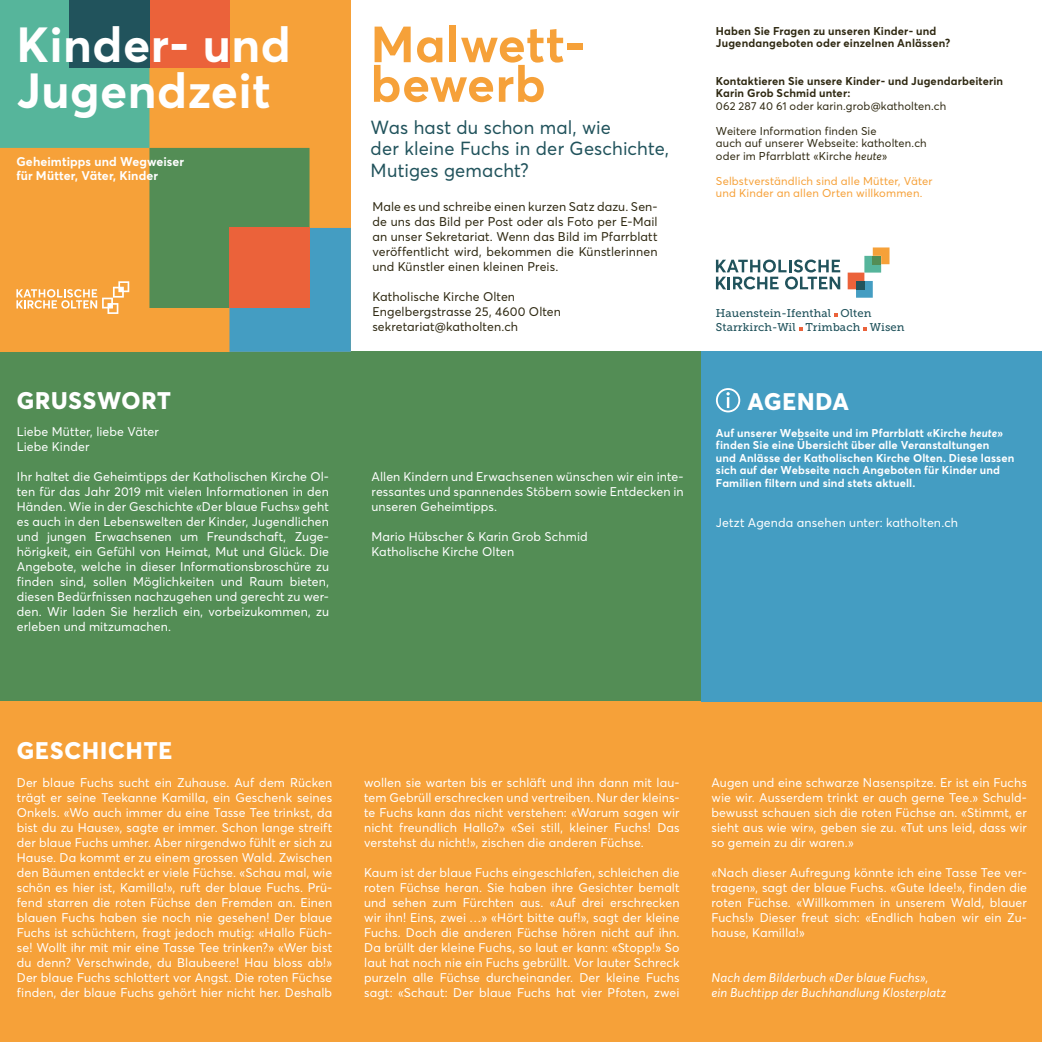
<style>
.page{position:relative;width:1042px;height:1042px;background:#fff}
.page>*{position:absolute;margin:0;border:0;box-sizing:border-box;transform-origin:0 0}
.t1{font:700 50.12px/39.6px "Averta";letter-spacing:.01em;color:#f6a139}
.t2{font:700 48.75px/46.2px "Averta";letter-spacing:.01em;color:#fff}
.t3{font:800 23.75px "Averta";letter-spacing:.04em;color:#fff}
.t4{font:18.75px/21.2px "Averta";letter-spacing:.01em;color:#21535c}
.t5{font:12.5px/15px "Averta";letter-spacing:.01em;color:#fff;text-align:justify}
.t6{font:12.5px/15px "Averta";letter-spacing:.005em;color:#2f2912;text-align:justify}
.t7{font:italic 12.5px/15px "Averta";letter-spacing:.005em;color:#fff}
.t8{font:700 12.5px/14.4px "Averta";letter-spacing:.01em;color:#fff}
.t9{font:700 11.25px/12.5px "Averta";letter-spacing:.015em;color:#fff}
.t10{font:700 11.25px/12.5px "Averta";letter-spacing:.015em;color:#2f2912}
.t11{font:11.25px/12.5px "Averta";letter-spacing:.01em;color:#2f2912}
.t12{font:11.25px/12.5px "Averta";letter-spacing:.015em;color:#f6a139}
.t13{font:11.25px/14.4px "Museo Slab 500";letter-spacing:.01em;color:#21535c}
.s1{font-style:italic}
</style>
<div class="page">
<div style="left:0;top:351px;width:702px;height:351px;background:#538d55"></div>
<div style="left:0;top:702px;width:1042px;height:340px;background:#f6a139"></div>
<div style="left:702px;top:351px;width:340px;height:351px;background:#449dc2"></div>
<svg style="left:847px;top:247px;width:42px;height:51px"></svg>
<div style="left:873px;top:256px;width:8px;height:8px;background:#538d55"></div>
<svg style="left:716px;top:259px;width:124px;height:30px"></svg>
<svg style="left:834px;top:313px;width:3px;height:4px"></svg>
<svg style="left:863px;top:328px;width:4px;height:3px"></svg>
<svg style="left:0;top:0;width:351px;height:352px;background:#b09756"></svg>
<svg style="left:726px;top:392px;width:4px;height:16px"></svg>
<div style="left:716px;top:388px;width:24px;height:24px;border:2px solid #fff;border-radius:50%"></div>
<h2 class="t2" style="left:16px;top:21px;width:276px">Kinder- und<br>Jugendzeit</h2>
<p class="t8" style="left:16px;top:154px;width:169px">Geheimtipps und Wegweiser für Mütter, Väter, Kinder</p>
<h1 class="t1" style="left:371px;top:24px;width:216px">Malwett&shy;bewerb</h1>
<h3 class="t4" style="left:371px;top:117px;width:300px">Was hast du schon mal, wie<br>der kleine Fuchs in der Geschichte,<br>Mutiges gemacht?</h3>
<p class="t6" style="left:372px;top:199px;width:287px">Male es und schreibe einen kurzen Satz dazu. Sen&shy;de uns das Bild per Post oder als Foto per E-Mail an unser Sekretariat. Wenn das Bild im Pfarrblatt veröffentlicht wird, bekommen die Künstlerinnen und Künstler einen kleinen Preis.</p>
<p class="t6" style="left:372px;top:289px;width:190px;text-align:left">Katholische Kirche Olten<br>Engelbergstrasse 25, 4600 Olten sekretariat@katholten.ch</p>
<h3 class="t3" style="left:17px;top:385px;width:156px">GRUSSWORT</h3>
<p class="t5" style="left:17px;top:424px;width:144px">Liebe Mütter, liebe Väter<br>Liebe Kinder</p>
<p class="t5" style="left:17px;top:469px;width:314px">Ihr haltet die Geheimtipps der Katholischen Kirche Ol&shy;ten für das Jahr 2019 mit vielen Informationen in den Händen. Wie in der Geschichte «Der blaue Fuchs» geht es auch in den Lebenswelten der Kinder, Jugendlichen und jungen Erwachsenen um Freundschaft, Zuge&shy;hörigkeit, ein Gefühl von Heimat, Mut und Glück. Die Angebote, welche in dieser Informationsbroschüre zu finden sind, sollen Möglichkeiten und Raum bieten, diesen Bedürfnissen nachzugehen und gerecht zu wer&shy;den. Wir laden Sie herzlich ein, vorbeizukommen, zu erleben und mitzumachen.</p>
<p class="t5" style="left:371px;top:469px;width:314px">Allen Kindern und Erwachsenen wünschen wir ein inte&shy;ressantes und spannendes Stöbern sowie Entdecken in unseren Geheimtipps.</p>
<p class="t5" style="left:371px;top:529px;width:218px">Mario Hübscher &amp; Karin Grob Schmid<br>Katholische Kirche Olten</p>
<p class="t10" style="left:716px;top:24px;width:236px">Haben Sie Fragen zu unseren Kinder- und<br>Jugendangeboten oder einzelnen Anlässen?</p>
<p class="t10" style="left:716px;top:74px;width:289px">Kontaktieren Sie unsere Kinder- und Jugendarbeiterin<br>Karin Grob Schmid unter:</p>
<p class="t11" style="left:716px;top:99px;width:232px">062 287 40 61 oder karin.grob@katholten.ch</p>
<p class="t11" style="left:716px;top:124px;width:212px">Weitere Information finden Sie<br>auch auf unserer Webseite: katholten.ch oder im Pfarrblatt «Kirche <span class="s1">heute</span>»</p>
<p class="t12" style="left:716px;top:174px;width:218px">Selbstverständlich sind alle Mütter, Väter und Kinder an allen Orten willkommen.</p>
<p class="t13" style="left:716px;top:306px;width:190px">Hauenstein-Ifenthal Olten<br>Starrkirch-Wil Trimbach Wisen</p>
<h3 class="t3" style="left:747px;top:386px;width:103px">AGENDA</h3>
<p class="t9" style="left:716px;top:426px;width:300px">Auf unserer Webseite und im Pfarrblatt «Kirche <span class="s1">heute</span>» finden Sie eine Übersicht über alle Veranstaltungen<br>und Anlässe der Katholischen Kirche Olten. Diese lassen sich auf der Webseite nach Angeboten für Kinder und Familien filtern und sind stets aktuell.</p>
<p class="t5" style="left:716px;top:515px;width:244px">Jetzt Agenda ansehen unter: katholten.ch</p>
<h3 class="t3" style="left:17px;top:736px;width:157px">GESCHICHTE</h3>
<p class="t5" style="left:17px;top:775px;width:317px">Der blaue Fuchs sucht ein Zuhause. Auf dem Rücken trägt er seine Teekanne Kamilla, ein Geschenk seines Onkels. «Wo auch immer du eine Tasse Tee trinkst, da bist du zu Hause», sagte er immer. Schon lange streift der blaue Fuchs umher. Aber nirgendwo fühlt er sich zu Hause. Da kommt er zu einem grossen Wald. Zwischen den Bäumen entdeckt er viele Füchse. «Schau mal, wie schön es hier ist, Kamilla!», ruft der blaue Fuchs. Prü&shy;fend starren die roten Füchse den Fremden an. Einen blauen Fuchs haben sie noch nie gesehen! Der blaue Fuchs ist schüchtern, fragt jedoch mutig: «Hallo Füch&shy;se! Wollt ihr mit mir eine Tasse Tee trinken?» «Wer bist du denn? Verschwinde, du Blaubeere! Hau bloss ab!» Der blaue Fuchs schlottert vor Angst. Die roten Füchse finden, der blaue Fuchs gehört hier nicht her. Deshalb</p>
<p class="t5" style="left:364px;top:775px;width:317px">wollen sie warten bis er schläft und ihn dann mit lau&shy;tem Gebrüll erschrecken und vertreiben. Nur der kleins&shy;te Fuchs kann das nicht verstehen: «Warum sagen wir nicht freundlich Hallo?» «Sei still, kleiner Fuchs! Das verstehst du nicht!», zischen die anderen Füchse.</p>
<p class="t5" style="left:364px;top:865px;width:317px">Kaum ist der blaue Fuchs eingeschlafen, schleichen die roten Füchse heran. Sie haben ihre Gesichter bemalt und sehen zum Fürchten aus. «Auf drei erschrecken wir ihn! Eins, zwei …» «Hört bitte auf!», sagt der kleine Fuchs. Doch die anderen Füchse hören nicht auf ihn.<br>Da brüllt der kleine Fuchs, so laut er kann: «Stopp!» So laut hat noch nie ein Fuchs gebrüllt. Vor lauter Schreck purzeln alle Füchse durcheinander. Der kleine Fuchs sagt: «Schaut: Der blaue Fuchs hat vier Pfoten, zwei</p>
<p class="t5" style="left:711px;top:775px;width:317px">Augen und eine schwarze Nasenspitze. Er ist ein Fuchs wie wir. Ausserdem trinkt er auch gerne Tee.» Schuld&shy;bewusst schauen sich die roten Füchse an. «Stimmt, er sieht aus wie wir», geben sie zu. «Tut uns leid, dass wir so gemein zu dir waren.»</p>
<p class="t5" style="left:711px;top:865px;width:317px">«Nach dieser Aufregung könnte ich eine Tasse Tee ver&shy;tragen», sagt der blaue Fuchs. «Gute Idee!», finden die roten Füchse. «Willkommen in unserem Wald, blauer Fuchs!» Dieser freut sich: «Endlich haben wir ein Zu&shy;hause, Kamilla!»</p>
<p class="t7" style="left:711px;top:970px;width:236px">Nach dem Bilderbuch «Der blaue Fuchs», ein Buchtipp der Buchhandlung Klosterplatz</p>
</div>
